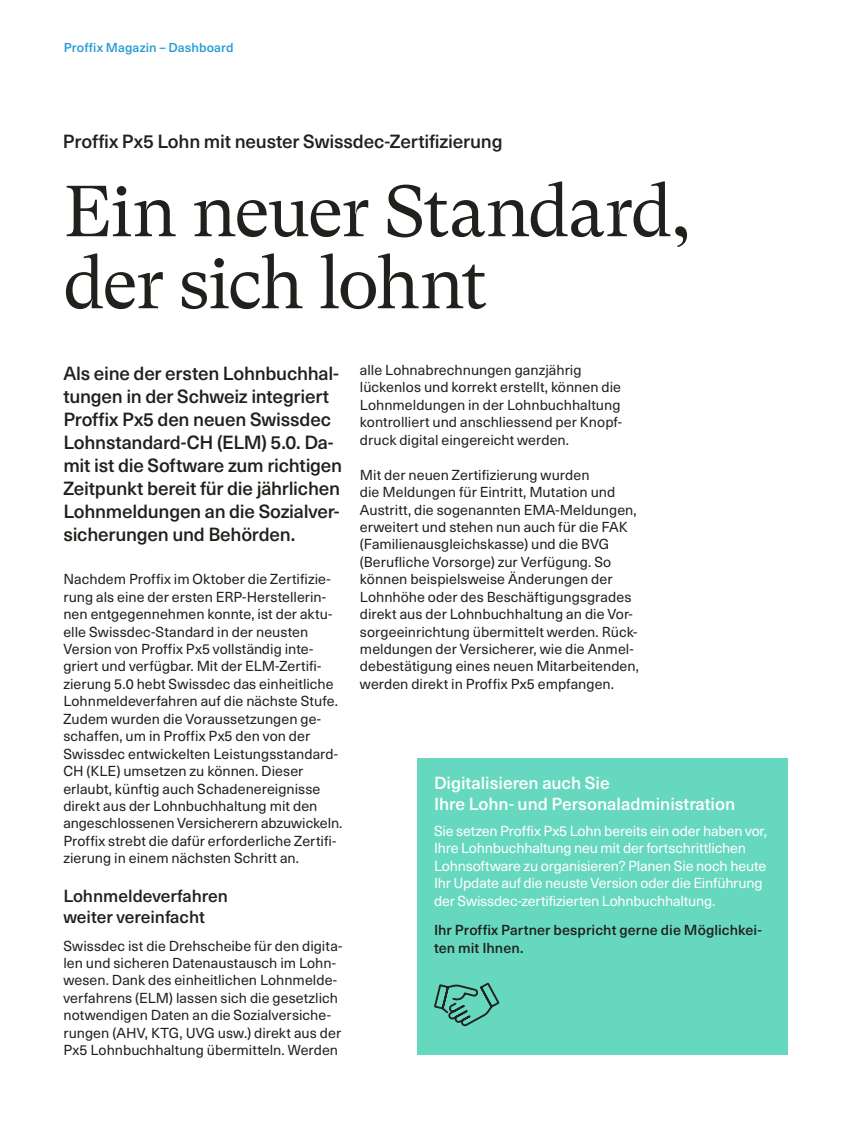
<style>
.page{position:relative;width:851px;height:1127px;background:#fff}
.page>*{position:absolute;margin:0;border:0;box-sizing:border-box;transform-origin:0 0}
.t1{font:72px/72px "GT Super Text";letter-spacing:-.025em;color:#21201c}
.t2{font:500 18.75px/23px "Neue Haas Unica W1 G";letter-spacing:-.015em;color:#21201c}
.t3{font:500 17.25px/21px "Neue Haas Unica W1 G";color:#fff}
.t4{font:500 17.25px/21px "Neue Haas Unica W1 G";color:#21201c}
.t5{font:14.25px/17.4px "Neue Haas Unica W1 G";letter-spacing:.005em;color:#21201c}
.t6{font:14.25px/17.4px "Neue Haas Unica W1 G";letter-spacing:-.01em;color:#fff}
.t7{font:500 14.25px/17.4px "Neue Haas Unica W1 G";letter-spacing:.005em;color:#21201c}
.t8{font:500 12.75px "Neue Haas Unica W1 G";letter-spacing:.01em;color:#259bd3}
</style>
<div class="page">
<div style="left:417px;top:759px;width:370px;height:296px;background:#67d8c0"></div>
<svg style="left:434px;top:982px;width:66px;height:45px"></svg>
<p class="t8" style="left:64px;top:38px;width:171px">Proffix Magazin – Dashboard</p>
<h2 class="t2" style="left:63px;top:129px;width:441px">Proffix Px5 Lohn mit neuster Swissdec-Zertifizierung</h2>
<h1 class="t1" style="left:63px;top:176px;width:630px">Ein neuer Standard, der sich lohnt</h1>
<p class="t2" style="left:63px;top:361px;width:280px">Als eine der ersten Lohnbuchhal&shy;tungen in der Schweiz integriert<br>Proffix Px5 den neuen Swissdec<br>Lohnstandard-CH (ELM) 5.0. Da&shy;mit ist die Software zum richtigen<br>Zeitpunkt bereit für die jährlichen<br>Lohnmeldungen an die Sozialver&shy;sicherungen und Behörden.</p>
<p class="t5" style="left:63px;top:570px;width:280px">Nachdem Proffix im Oktober die Zertifizie&shy;rung als eine der ersten ERP-Herstellerin&shy;nen entgegennehmen konnte, ist der aktu&shy;elle Swissdec-Standard in der neusten Version von Proffix Px5 vollständig inte&shy;griert und verfügbar. Mit der ELM-Zertifi&shy;zierung 5.0 hebt Swissdec das einheitliche Lohnmeldeverfahren auf die nächste Stufe.<br>Zudem wurden die Voraussetzungen ge&shy;schaffen, um in Proffix Px5 den von der Swissdec entwickelten Leistungsstandard-CH (KLE) umsetzen zu können. Dieser erlaubt, künftig auch Schadenereignisse direkt aus der Lohnbuchhaltung mit den angeschlossenen Versicherern abzuwickeln.<br>Proffix strebt die dafür erforderliche Zertifi&shy;zierung in einem nächsten Schritt an.</p>
<p class="t4" style="left:63px;top:884px;width:166px">Lohnmeldeverfahren weiter vereinfacht</p>
<p class="t5" style="left:63px;top:936px;width:280px">Swissdec ist die Drehscheibe für den digita&shy;len und sicheren Datenaustausch im Lohn&shy;wesen. Dank des einheitlichen Lohnmelde&shy;verfahrens (ELM) lassen sich die gesetzlich notwendigen Daten an die Sozialversiche&shy;rungen (AHV, KTG, UVG usw.) direkt aus der Px5 Lohnbuchhaltung übermitteln. Werden</p>
<p class="t5" style="left:360px;top:360px;width:263px">alle Lohnabrechnungen ganzjährig lückenlos und korrekt erstellt, können die Lohnmeldungen in der Lohnbuchhaltung kontrolliert und anschliessend per Knopf&shy;druck digital eingereicht werden.</p>
<p class="t5" style="left:360px;top:465px;width:280px">Mit der neuen Zertifizierung wurden<br>die Meldungen für Eintritt, Mutation und Austritt, die sogenannten EMA-Meldungen, erweitert und stehen nun auch für die FAK (Familienausgleichskasse) und die BVG (Berufliche Vorsorge) zur Verfügung. So können beispielsweise Änderungen der Lohnhöhe oder des Beschäftigungsgrades direkt aus der Lohnbuchhaltung an die Vor&shy;sorgeeinrichtung übermittelt werden. Rück&shy;meldungen der Versicherer, wie die Anmel&shy;debestätigung eines neuen Mitarbeitenden, werden direkt in Proffix Px5 empfangen.</p>
<p class="t3" style="left:434px;top:771px;width:303px">Digitalisieren auch Sie<br>Ihre Lohn- und Personaladministration</p>
<p class="t6" style="left:434px;top:821px;width:334px">Sie setzen Proffix Px5 Lohn bereits ein oder haben vor, Ihre Lohnbuchhaltung neu mit der fortschrittlichen Lohnsoftware zu organisieren? Planen Sie noch heute Ihr Update auf die neuste Version oder die Einführung der Swissdec-zertifizierten Lohnbuchhaltung.</p>
<p class="t7" style="left:434px;top:921px;width:329px">Ihr Proffix Partner bespricht gerne die Möglichkei&shy;ten mit Ihnen.</p>
</div>
